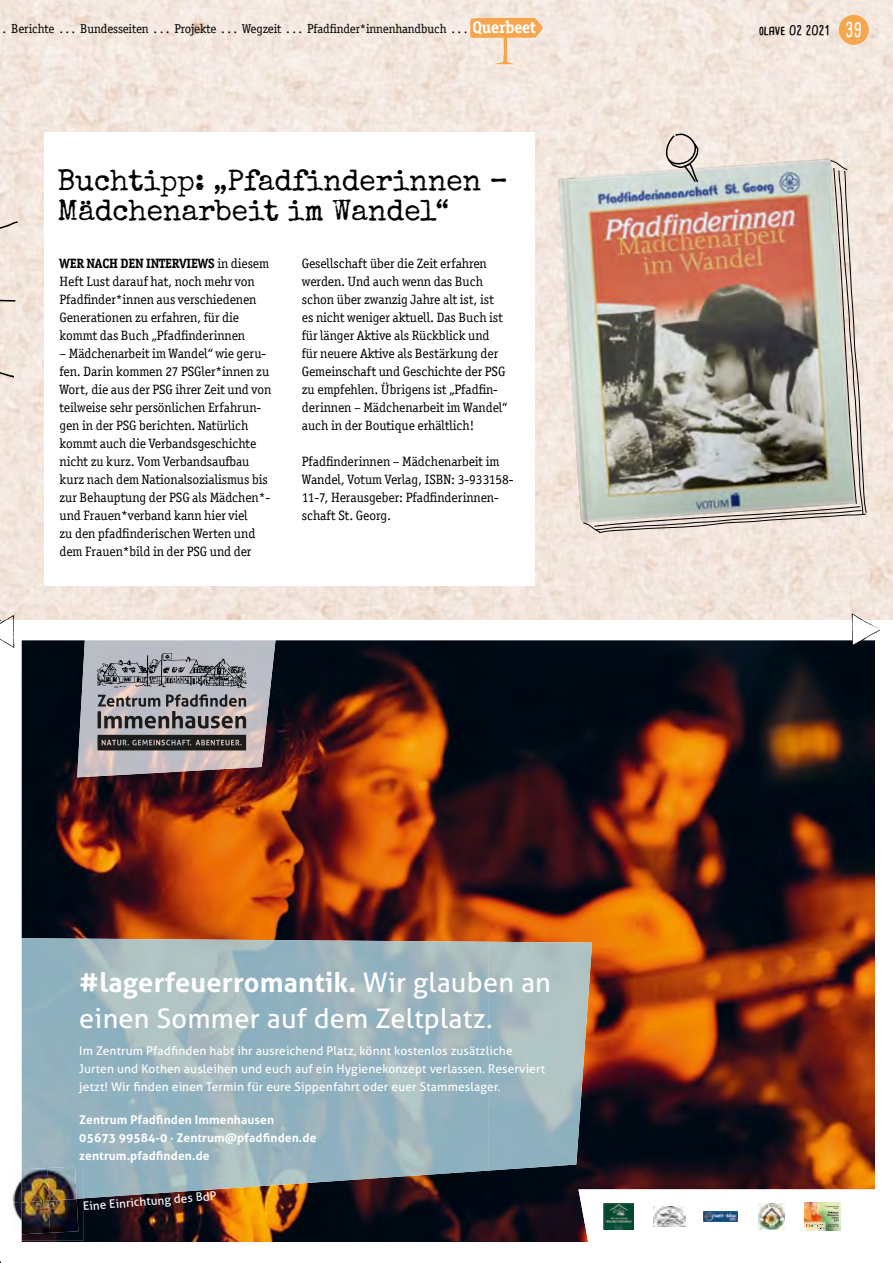
<style>
.page{position:relative;width:893px;height:1263px;background:#fff}
.page>*{position:absolute;margin:0;border:0;box-sizing:border-box;transform-origin:0 0}
.Headline{font:29.7px/29.7px "Special Elite";letter-spacing:-.005em;color:#000}
.t1{font:27.15px/36.2px "Aller";letter-spacing:.01em;color:#fff}
.Copy{font:13.5px/18px "Officina Ser ITC";letter-spacing:-.005em;color:#000}
.t2{font:12.75px "Officina Ser ITC";letter-spacing:-.01em;color:#000}
.t3{font:700 12.75px "Cardenio Modern";letter-spacing:-.005em;color:#000;scale:1.12 1}
.t4{font:12px/18px "Aller";letter-spacing:.01em;color:#fff}
.t5{font:700 12px/18px "Aller";letter-spacing:.01em;color:#fff}
.t6{font:11.7px "Aller";color:#fff}
.s1{font-weight:700;font-size:16.8px;color:#fff}
.s2{font-size:19.5px;color:#fff}
.s3{font-weight:700}
</style>
<div class="page">
<img style="left:536px;top:119px;width:336px;height:432px">
<img style="left:22px;top:640px;width:853px;height:602px">
<img style="left:22px;top:938px;width:311px;height:156px">
<img style="left:333px;top:940px;width:156px;height:154px">
<img style="left:488px;top:942px;width:104px;height:228px">
<img style="left:22px;top:1094px;width:259px;height:104px">
<img style="left:281px;top:1094px;width:208px;height:91px">
<img style="left:22px;top:1199px;width:62px;height:42px">
<img style="left:78px;top:1170px;width:6px;height:29px">
<img style="left:12px;top:1169px;width:10px;height:33px">
<img style="left:22px;top:1166px;width:53px;height:4px">
<img style="left:14px;top:1170px;width:36px;height:65px">
<img style="left:48px;top:1170px;width:30px;height:63px">
<img style="left:77px;top:640px;width:198px;height:137px">
<svg style="left:98px;top:694px;width:148px;height:34px"></svg>
<svg style="left:98px;top:735px;width:148px;height:15px"></svg>
<svg style="left:97px;top:653px;width:150px;height:35px"></svg>
<img style="left:578px;top:1189px;width:297px;height:53px">
<img style="left:582px;top:133px;width:285px;height:401px">
<svg style="left:0;top:221px;width:19px;height:11px"></svg>
<svg style="left:0;top:299px;width:17px;height:3px"></svg>
<svg style="left:0;top:367px;width:20px;height:13px"></svg>
<svg style="left:852px;top:613px;width:28px;height:33px"></svg>
<svg style="left:0;top:615px;width:14px;height:33px"></svg>
<svg style="left:470px;top:18px;width:73px;height:46px"></svg>
<div style="left:839px;top:15px;width:30px;height:30px;background:#f6a64d;border-radius:50%"></div>
<p class="t2" style="left:2px;top:22px;width:535px">. Berichte . . . Bundesseiten . . . Projekte . . . Wegzeit . . . Pfadfinder*innenhandbuch . . . <span class="s1">Querbeet</span></p>
<p class="t3" style="left:759px;top:21px;width:93px">OLAVE 02 2021 <span class="s2">39</span></p>
<p class="Headline" style="left:57px;top:166px;width:452px">Buchtipp: „Pfadfinderinnen –<br>Mädchenarbeit im Wandel“</p>
<p class="Copy" style="left:60px;top:254px;width:211px"><span class="s3">WER NACH DEN INTERVIEWS</span> in diesem Heft Lust darauf hat, noch mehr von Pfadfinder*innen aus verschiedenen Generationen zu erfahren, für die kommt das Buch „Pfadfinderinnen</p>
<p class="Copy" style="left:60px;top:344px;width:213px">– Mädchenarbeit im Wandel“ wie geru&shy;fen. Darin kommen 27 PSGler*innen zu Wort, die aus der PSG ihrer Zeit und von teilweise sehr persönlichen Erfahrun&shy;gen in der PSG berichten. Natürlich kommt auch die Verbandsgeschichte nicht zu kurz. Vom Verbandsaufbau kurz nach dem Nationalsozialismus bis zur Behauptung der PSG als Mädchen*- und Frauen*verband kann hier viel<br>zu den pfadfinderischen Werten und dem Frauen*bild in der PSG und der</p>
<p class="Copy" style="left:302px;top:254px;width:207px">Gesellschaft über die Zeit erfahren werden. Und auch wenn das Buch schon über zwanzig Jahre alt ist, ist es nicht weniger aktuell. Das Buch ist für länger Aktive als Rückblick und für neuere Aktive als Bestärkung der Gemeinschaft und Geschichte der PSG zu empfehlen. Übrigens ist „Pfadfin&shy;derinnen – Mädchenarbeit im Wandel“ auch in der Boutique erhältlich!</p>
<p class="Copy" style="left:302px;top:452px;width:213px">Pfadfinderinnen – Mädchenarbeit im Wandel, Votum Verlag, ISBN: 3-933158- 11-7, Herausgeber: Pfadfinderinnen&shy;schaft St. Georg.</p>
<p class="t1" style="left:79px;top:964px;width:473px"><span class="s3">#lagerfeuerromantik.</span> Wir glauben an einen Sommer auf dem Zeltplatz.</p>
<p class="t4" style="left:79px;top:1042px;width:467px">Im Zentrum Pfadfinden habt ihr ausreichend Platz, könnt kostenlos zusätzliche<br>Jurten und Kothen ausleihen und euch auf ein Hygienekonzept verlassen. Reserviert jetzt! Wir finden einen Termin für eure Sippenfahrt oder euer Stammeslager.</p>
<p class="t5" style="left:79px;top:1110px;width:239px">Zentrum Pfadfinden Immenhausen<br>05673 99584-0 · Zentrum@pfadfinden.de zentrum.pfadfinden.de</p>
<p class="t6" style="left:83px;top:1198px;width:135px;rotate:-4deg">Eine Einrichtung des BdP</p>
</div>
